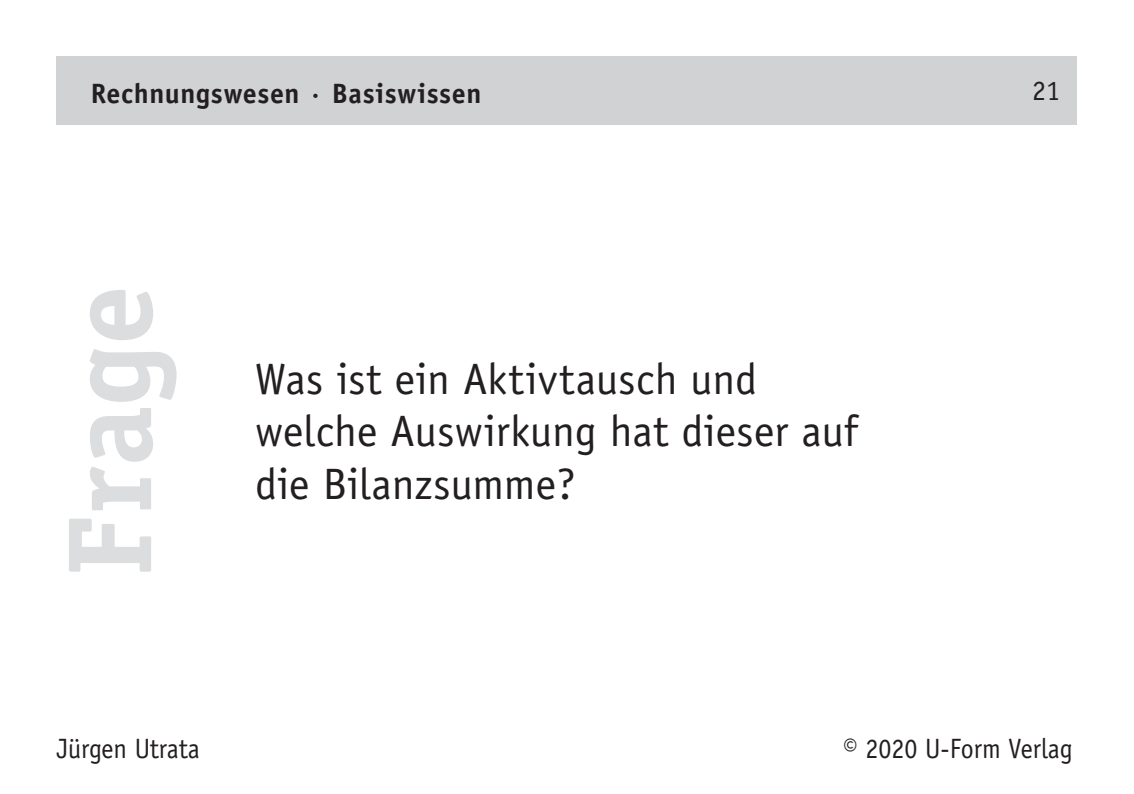
<style>
.page{position:relative;width:1134px;height:794px;background:#fff}
.page>*{position:absolute;margin:0;border:0;box-sizing:border-box;transform-origin:0 0}
.t1{font:700 120px "Officina Serif";color:#dcdddf}
.t2{font:44px/52.8px "Officina Sans";color:#231f20}
.t3{font:28px "Officina Sans";color:#231f20;scale:.93 1}
.t4{font:700 28px "Officina Sans";letter-spacing:.02em;color:#231f20}
.t5{font:28px "Officina Sans";color:#231f20}
</style>
<div class="page">
<div style="left:57px;top:57px;width:1020px;height:68px;background:#d1d2d4"></div>
<p class="t4" style="left:91px;top:76px;width:392px">Rechnungswesen · Basiswissen</p>
<h1 class="t1" style="left:35px;top:576px;width:292px;rotate:-90deg">Frage</h1>
<p class="t2" style="left:255px;top:352px;width:604px">Was ist ein Aktivtausch und welche Auswirkung hat dieser auf die Bilanzsumme?</p>
<p class="t5" style="left:1032px;top:74px;width:29px">21</p>
<p class="t3" style="left:57px;top:732px;width:156px">Jürgen Utrata</p>
<p class="t3" style="left:843px;top:732px;width:248px">© 2020 U-Form Verlag</p>
</div>
